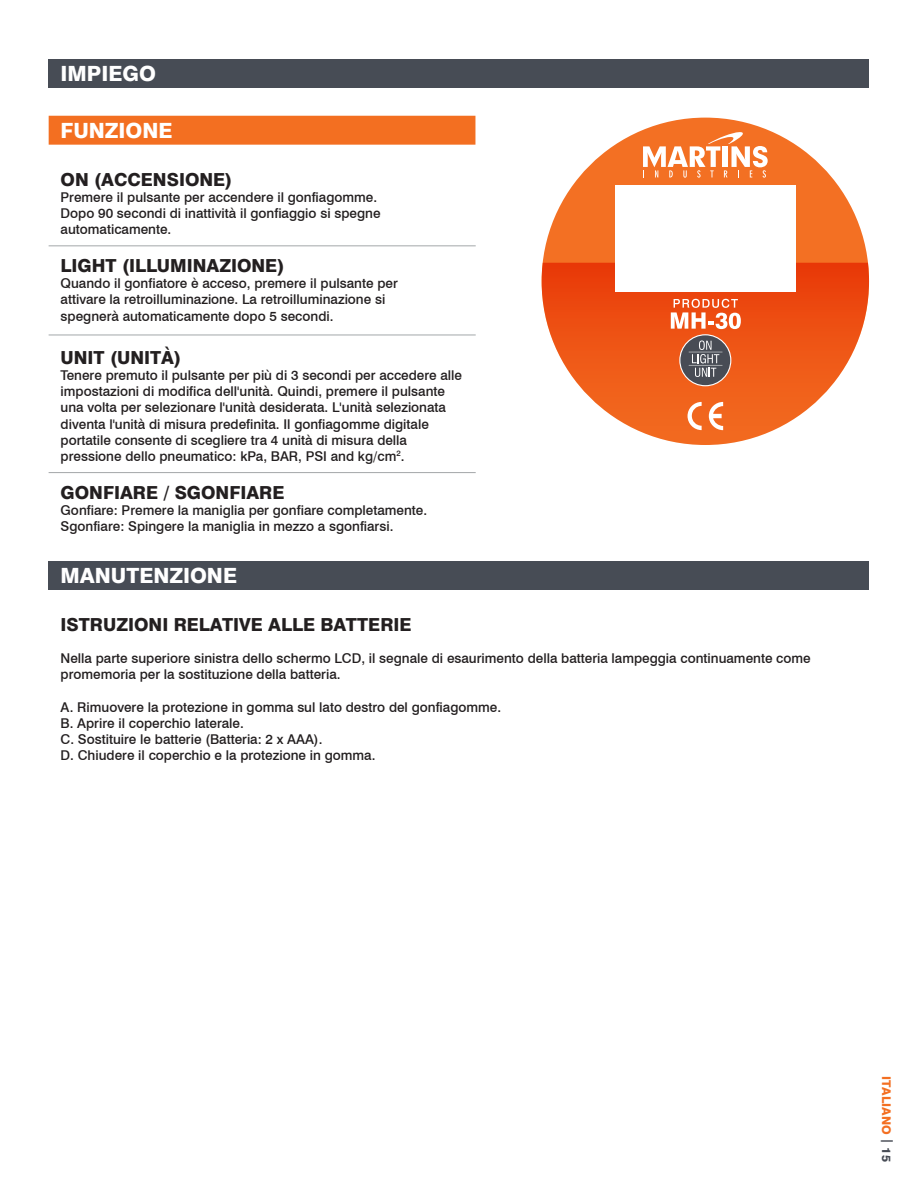
<style>
.page{position:relative;width:918px;height:1188px;background:#fff}
.page>*{position:absolute;margin:0;border:0;box-sizing:border-box;transform-origin:0 0}
.t1{font:800 21px "Swiss 721 BT";color:#fff}
.t2{font:800 18px "Swiss 721 BT";color:#231f20}
.t3{font:500 13.5px/16.2px "Swiss 721 BT";color:#231f20}
.t4{font:800 12px "Swiss 721 BT";color:#f36f21}
.s1{color:#474c55}
</style>
<div class="page">
<div style="left:49px;top:116px;width:426px;height:29px;background:#f36f21"></div>
<div style="left:49px;top:59px;width:426px;height:29px;background:#474c55"></div>
<div style="left:475px;top:59px;width:394px;height:29px;background:#474c55"></div>
<hr style="left:49px;top:245px;width:427px;height:1px;background:#a3a7a9">
<hr style="left:49px;top:335px;width:427px;height:1px;background:#a3a7a9">
<hr style="left:49px;top:472px;width:427px;height:1px;background:#a3a7a9">
<div style="left:49px;top:561px;width:426px;height:29px;background:#474c55"></div>
<div style="left:475px;top:561px;width:394px;height:29px;background:#474c55"></div>
<svg style="left:542px;top:118px;width:326px;height:145px;fill:#f37023"></svg>
<svg style="left:542px;top:263px;width:327px;height:182px"></svg>
<div style="left:680px;top:335px;width:51px;height:51px;background:#484c55;border-radius:50%"></div>
<svg style="left:671px;top:299px;width:70px;height:30px"></svg>
<svg style="left:643px;top:131px;width:125px;height:47px"></svg>
<svg style="left:688px;top:402px;width:14px;height:28px"></svg>
<svg style="left:709px;top:402px;width:14px;height:28px"></svg>
<div style="left:679px;top:334px;width:52px;height:52px;border:1px solid #fff;border-radius:50%"></div>
<svg style="left:692px;top:340px;width:27px;height:37px"></svg>
<hr style="left:689px;top:352px;width:33px;height:1px;background:#a3a6a9">
<hr style="left:689px;top:365px;width:33px;height:1px;background:#a3a6a9">
<div style="left:615px;top:186px;width:181px;height:106px;background:#fff"></div>
<h1 class="t1" style="left:61px;top:61px;width:97px">IMPIEGO</h1>
<h1 class="t1" style="left:61px;top:118px;width:113px">FUNZIONE</h1>
<h2 class="t2" style="left:61px;top:168px;width:173px">ON (ACCENSIONE)</h2>
<p class="t3" style="left:61px;top:189px;width:321px">Premere il pulsante per accendere il gonfiagomme.<br>Dopo 90 secondi di inattività il gonfiaggio si spegne automaticamente.</p>
<h2 class="t2" style="left:61px;top:255px;width:225px">LIGHT (ILLUMINAZIONE)</h2>
<p class="t3" style="left:61px;top:275px;width:339px">Quando il gonfiatore è acceso, premere il pulsante per attivare la retroilluminazione. La retroilluminazione si spegnerà automaticamente dopo 5 secondi.</p>
<h2 class="t2" style="left:61px;top:346px;width:122px">UNIT (UNITÀ)</h2>
<p class="t3" style="left:61px;top:367px;width:403px">Tenere premuto il pulsante per più di 3 secondi per accedere alle impostazioni di modifica dell'unità. Quindi, premere il pulsante una volta per selezionare l'unità desiderata. L'unità selezionata diventa l'unità di misura predefinita. Il gonfiagomme digitale portatile consente di scegliere tra 4 unità di misura della pressione dello pneumatico: kPa, BAR, PSI and kg/cm<sup>2</sup>.</p>
<h2 class="t2" style="left:61px;top:481px;width:225px">GONFIARE / SGONFIARE</h2>
<p class="t3" style="left:61px;top:502px;width:368px">Gonfiare: Premere la maniglia per gonfiare completamente.<br>Sgonfiare: Spingere la maniglia in mezzo a sgonfiarsi.</p>
<h1 class="t1" style="left:61px;top:563px;width:178px">MANUTENZIONE</h1>
<h2 class="t2" style="left:61px;top:613px;width:352px">ISTRUZIONI RELATIVE ALLE BATTERIE</h2>
<p class="t3" style="left:61px;top:650px;width:752px">Nella parte superiore sinistra dello schermo LCD, il segnale di esaurimento della batteria lampeggia continuamente come promemoria per la sostituzione della batteria.</p>
<p class="t3" style="left:61px;top:699px;width:442px">A. Rimuovere la protezione in gomma sul lato destro del gonfiagomme.<br>B. Aprire il coperchio laterale.<br>C. Sostituire le batterie (Batteria: 2 x AAA).<br>D. Chiudere il coperchio e la protezione in gomma.</p>
<p class="t4" style="left:894px;top:1076px;width:87px;rotate:90deg">ITALIANO <span class="s1">| 15</span></p>
</div>
